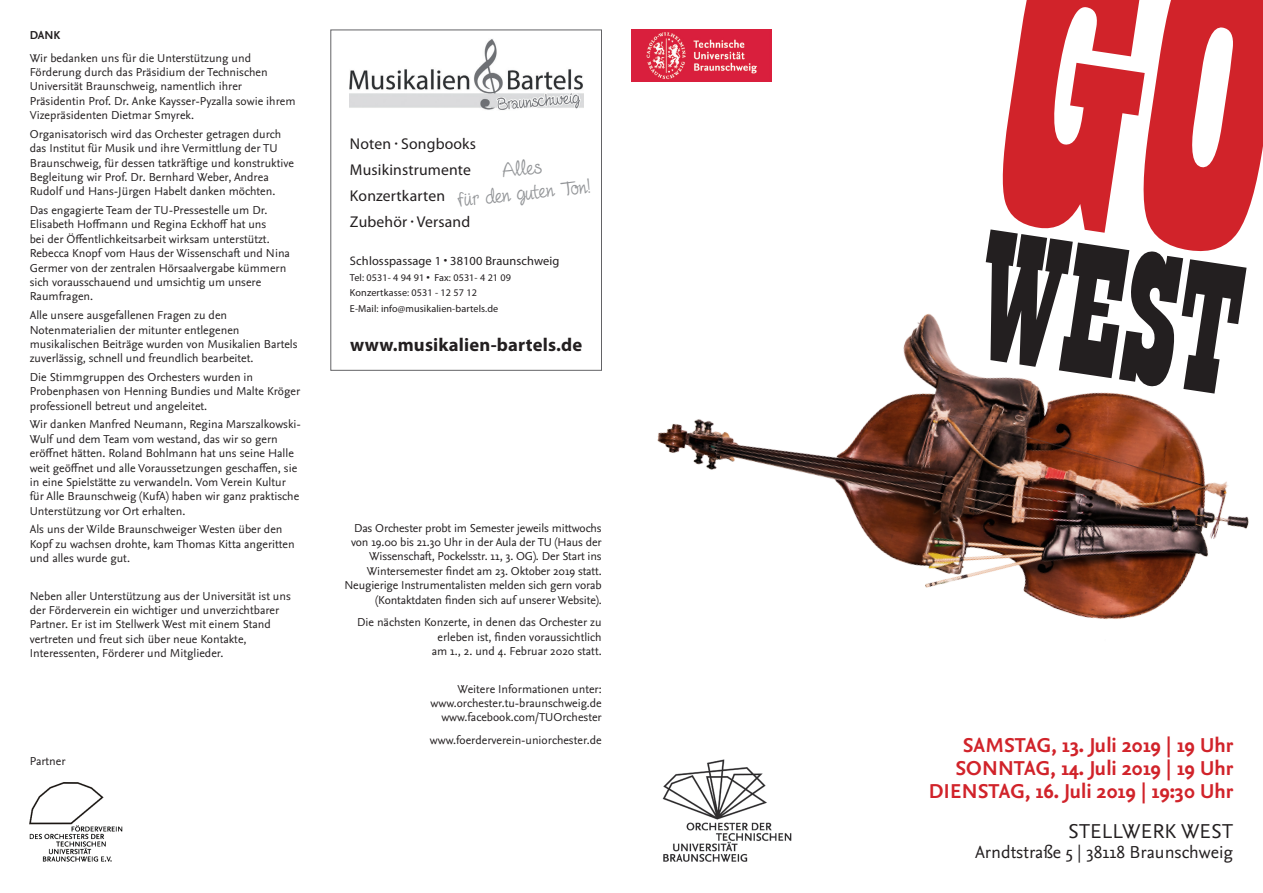
<style>
.page{position:relative;width:1263px;height:893px;background:#fff}
.page>*{position:absolute;margin:0;border:0;box-sizing:border-box;transform-origin:0 0}
.t1{font:22.35px/24.6px "Fineliner Script";color:#939598;text-align:center}
.Headline_Sans_bold_9{font:700 21px "Nexus Sans Pro";color:#d1232a}
.Headline_Sans_bold_9-2{font:21px "Nexus Sans Pro";letter-spacing:.01em;color:#231f20}
.t2{font:700 18.6px "Myriad Pro";letter-spacing:.01em;color:#231f20}
.Headline_Sans_bold_9-3{font:18px "Nexus Sans Pro";color:#231f20}
.t3{font:15.6px/26px "Myriad Pro";letter-spacing:.01em;color:#231f20}
.t4{font:12.45px "Myriad Pro";letter-spacing:.01em;color:#231f20}
.t5{font:12px/14.4px "Nexus Sans Pro";color:#231f20}
.t6{font:700 12px "Nexus Sans Pro";color:#231f20}
.t7{font:10.2px/15.5px "Myriad Pro";letter-spacing:.01em;color:#231f20}
</style>
<div class="page">
<img style="left:30px;top:783px;width:92px;height:79px">
<img style="left:662px;top:759px;width:130px;height:103px">
<img style="left:631px;top:30px;width:141px;height:52px">
<img style="left:657px;top:261px;width:592px;height:359px">
<svg style="left:1002px;top:0;width:261px;height:229px;fill:#d1232a"></svg>
<svg style="left:986px;top:229px;width:260px;height:165px"></svg>
<img style="left:350px;top:39px;width:233px;height:71px">
<p class="t6" style="left:30px;top:26px;width:32px">DANK</p>
<p class="t5" style="left:30px;top:50px;width:267px">Wir bedanken uns für die Unterstützung und Förderung durch das Präsidium der Technischen Universität Braunschweig, namentlich ihrer Präsidentin Prof. Dr. Anke Kaysser-Pyzalla sowie ihrem Vizepräsidenten Dietmar Smyrek.</p>
<p class="t5" style="left:30px;top:126px;width:266px">Organisatorisch wird das Orchester getragen durch das Institut für Musik und ihre Vermittlung der TU Braunschweig, für dessen tatkräftige und konstruktive Begleitung wir Prof. Dr. Bernhard Weber, Andrea Rudolf und Hans-Jürgen Habelt danken möchten.</p>
<p class="t5" style="left:30px;top:202px;width:262px">Das engagierte Team der TU-Pressestelle um Dr.<br>Elisabeth Hoffmann und Regina Eckhoff hat uns<br>bei der Öffentlichkeitsarbeit wirksam unterstützt.<br>Rebecca Knopf vom Haus der Wissenschaft und Nina Germer von der zentralen Hörsaalvergabe kümmern sich vorausschauend und umsichtig um unsere Raumfragen.</p>
<p class="t5" style="left:30px;top:307px;width:269px">Alle unsere ausgefallenen Fragen zu den Notenmaterialien der mitunter entlegenen musikalischen Beiträge wurden von Musikalien Bartels zuverlässig, schnell und freundlich bearbeitet.</p>
<p class="t5" style="left:30px;top:369px;width:272px">Die Stimmgruppen des Orchesters wurden in<br>Probenphasen von Henning Bundies und Malte Kröger professionell betreut und angeleitet.</p>
<p class="t5" style="left:30px;top:417px;width:273px">Wir danken Manfred Neumann, Regina Marszalkowski-Wulf und dem Team vom westand, das wir so gern eröffnet hätten. Roland Bohlmann hat uns seine Halle weit geöffnet und alle Voraussetzungen geschaffen, sie in eine Spielstätte zu verwandeln. Vom Verein Kultur für Alle Braunschweig (KufA) haben wir ganz praktische Unterstützung vor Ort erhalten.</p>
<p class="t5" style="left:30px;top:522px;width:266px">Als uns der Wilde Braunschweiger Westen über den<br>Kopf zu wachsen drohte, kam Thomas Kitta angeritten und alles wurde gut.</p>
<p class="t5" style="left:30px;top:588px;width:263px">Neben aller Unterstützung aus der Universität ist uns der Förderverein ein wichtiger und unverzichtbarer Partner. Er ist im Stellwerk West mit einem Stand vertreten und freut sich über neue Kontakte, Interessenten, Förderer und Mitglieder.</p>
<p class="t5" style="left:30px;top:753px;width:37px">Partner</p>
<p class="t3" style="left:350px;top:131px;width:127px">Noten ● Songbooks<br>Musikinstrumente<br>Konzertkarten<br>Zubehör ● Versand</p>
<p class="t1" style="left:454px;top:164px;width:135px;rotate:-6deg">Alles<br>für den guten Ton!</p>
<p class="t4" style="left:350px;top:254px;width:211px">Schlosspassage 1 ● 38100 Braunschweig</p>
<p class="t7" style="left:350px;top:270px;width:163px">Tel: 0531- 4 94 91 ● Fax: 0531- 4 21 09<br>Konzertkasse: 0531 - 12 57 12<br>E-Mail: info@musikalien-bartels.de</p>
<p class="t2" style="left:350px;top:334px;width:234px">www.musikalien-bartels.de</p>
<p class="t5" style="left:344px;top:520px;width:259px;text-align:right">Das Orchester probt im Semester jeweils mittwochs von 19.00 bis 21.30 Uhr in der Aula der TU (Haus der Wissenschaft, Pockelsstr. 11, 3. OG). Der Start ins Wintersemester findet am 23. Oktober 2019 statt.<br>Neugierige Instrumentalisten melden sich gern vorab (Kontaktdaten finden sich auf unserer Website).</p>
<p class="t5" style="left:357px;top:615px;width:246px;text-align:right">Die nächsten Konzerte, in denen das Orchester zu erleben ist, finden voraussichtlich<br>am 1., 2. und 4. Februar 2020 statt.</p>
<p class="t5" style="left:431px;top:681px;width:173px;text-align:right">Weitere Informationen unter: www.orchester.tu-braunschweig.de www.facebook.com/TUOrchester</p>
<p class="t5" style="left:430px;top:732px;width:173px">www.foerderverein-uniorchester.de</p>
<p class="Headline_Sans_bold_9" style="left:963px;top:729px;width:272px">SAMSTAG, 13. Juli 2019 | 19 Uhr</p>
<p class="Headline_Sans_bold_9" style="left:955px;top:752px;width:279px">SONNTAG, 14. Juli 2019 | 19 Uhr</p>
<p class="Headline_Sans_bold_9" style="left:929px;top:775px;width:306px">DIENSTAG, 16. Juli 2019 | 19:30 Uhr</p>
<p class="Headline_Sans_bold_9-2" style="left:1068px;top:815px;width:166px">STELLWERK WEST</p>
<p class="Headline_Sans_bold_9-3" style="left:975px;top:838px;width:260px">Arndtstraße 5 | 38118 Braunschweig</p>
</div>
